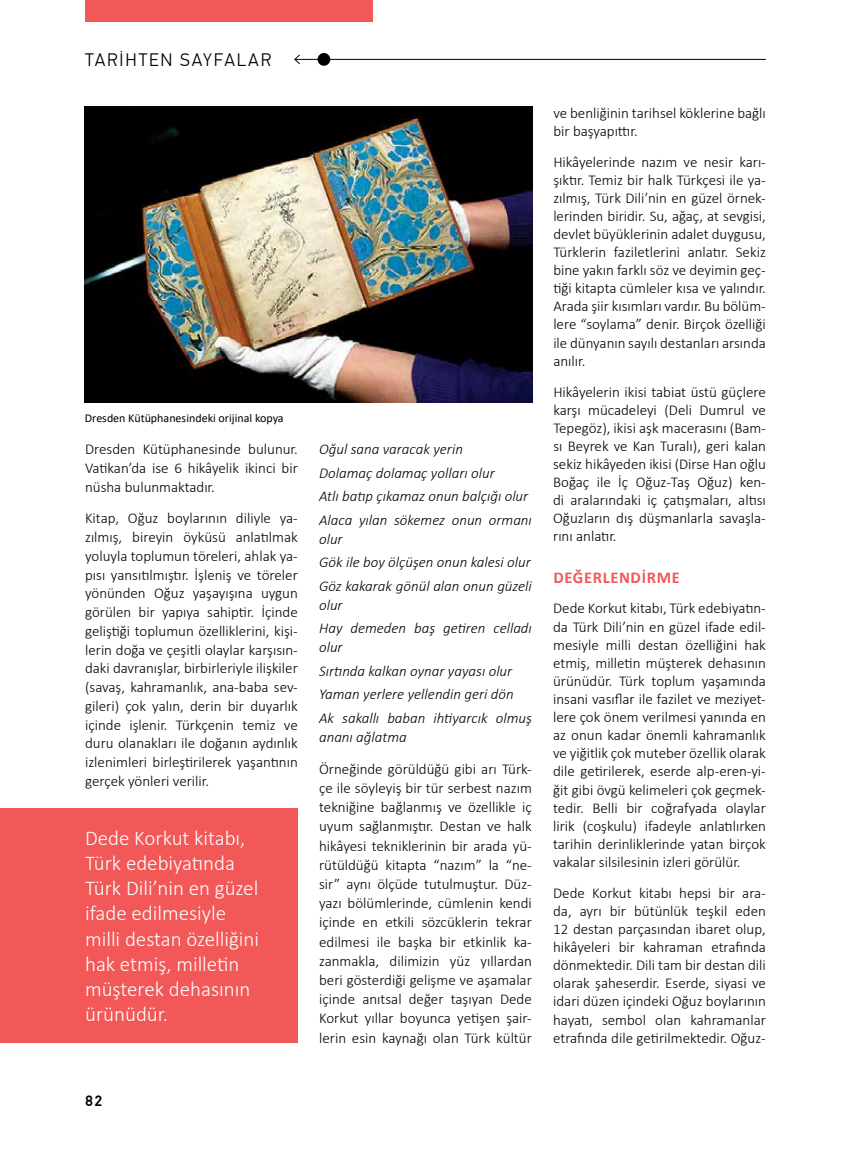
<style>
.page{position:relative;width:851px;height:1149px;background:#fff}
.page>*{position:absolute;margin:0;border:0;box-sizing:border-box;transform-origin:0 0}
.t1{font:300 21px/25.2px "Calibri";color:#fff}
.t2{font:300 18px "PF Din Text Pro";letter-spacing:.1em;color:#000}
.t3{font:700 16.5px "Calibri";letter-spacing:.04em;color:#f15857}
.t4{font:300 15px/18.1px "Calibri";color:#000;text-align:justify}
.t5{font:italic 300 15px/23.4px "Calibri";color:#000}
.t6{font:500 15px "PF Din Text Pro";color:#000}
.t7{font:12px "Calibri";color:#000}
</style>
<div class="page">
<div style="left:85px;top:0;width:288px;height:21px;background:#f15857"></div>
<div style="left:317px;top:53px;width:13px;height:13px;background:#000;border-radius:50%"></div>
<hr style="left:295px;top:59px;width:470px;height:1px;background:#000">
<svg style="left:294px;top:54px;width:6px;height:10px"></svg>
<img style="left:85px;top:106px;width:447px;height:296px">
<div style="left:0;top:807px;width:298px;height:235px;background:#f15857"></div>
<p class="t2" style="left:85px;top:50px;width:188px">TARİHTEN SAYFALAR</p>
<p class="t7" style="left:85px;top:409px;width:200px">Dresden Kütüphanesindeki orijinal kopya</p>
<p class="t4" style="left:85px;top:440px;width:214px;line-height:18.8px">Dresden Kütüphanesinde bulunur.<br>Vatikan’da ise 6 hikâyelik ikinci bir nüsha bulunmaktadır.</p>
<p class="t4" style="left:85px;top:508px;width:214px;line-height:18.8px">Kitap, Oğuz boylarının diliyle ya&shy;zılmış, bireyin öyküsü anlatılmak yoluyla toplumun töreleri, ahlak ya&shy;pısı yansıtılmıştır. İşleniş ve töreler yönünden Oğuz yaşayışına uygun görülen bir yapıya sahiptir. İçinde geliştiği toplumun özelliklerini, kişi&shy;lerin doğa ve çeşitli olaylar karşısın&shy;daki davranışlar, birbirleriyle ilişkiler (savaş, kahramanlık, ana-baba sev&shy;gileri) çok yalın, derin bir duyarlık içinde işlenir. Türkçenin temiz ve duru olanakları ile doğanın aydınlık izlenimleri birleştirilerek yaşantının gerçek yönleri verilir.</p>
<h1 class="t1" style="left:85px;top:824px;width:175px">Dede Korkut kitabı,<br>Türk edebiyatında<br>Türk Dili’nin en güzel ifade edilmesiyle milli destan özelliğini hak etmiş, milletin müşterek dehasının ürünüdür.</h1>
<p class="t6" style="left:85px;top:1091px;width:19px">82</p>
<p class="t5" style="left:319px;top:437px;width:214px">Oğul sana varacak yerin<br>Dolamaç dolamaç yolları olur<br>Atlı batıp çıkamaz onun balçığı olur<br>Alaca yılan sökemez onun ormanı</p>
<p class="t5" style="left:319px;top:527px;width:214px">olur<br>Gök ile boy ölçüşen onun kalesi olur<br>Göz kakarak gönül alan onun güzeli</p>
<p class="t5" style="left:319px;top:593px;width:214px">olur<br>Hay demeden baş getiren celladı</p>
<p class="t5" style="left:319px;top:635px;width:214px">olur<br>Sırtında kalkan oynar yayası olur<br>Yaman yerlere yellendin geri dön<br>Ak sakallı baban ihtiyarcık olmuş</p>
<p class="t5" style="left:319px;top:725px;width:89px">ananı ağlatma</p>
<p class="t4" style="left:319px;top:759px;width:214px;line-height:19.2px">Örneğinde görüldüğü gibi arı Türk&shy;çe ile söyleyiş bir tür serbest nazım tekniğine bağlanmış ve özellikle iç uyum sağlanmıştır. Destan ve halk hikâyesi tekniklerinin bir arada yü&shy;rütüldüğü kitapta “nazım” la “ne&shy;sir” aynı ölçüde tutulmuştur. Düz&shy;yazı bölümlerinde, cümlenin kendi içinde en etkili sözcüklerin tekrar edilmesi ile başka bir etkinlik ka&shy;zanmakla, dilimizin yüz yıllardan beri gösterdiği gelişme ve aşamalar içinde anıtsal değer taşıyan Dede Korkut yıllar boyunca yetişen şair&shy;lerin esin kaynağı olan Türk kültür</p>
<p class="t4" style="left:553px;top:103px;width:214px">ve benliğinin tarihsel köklerine bağlı bir başyapıttır.</p>
<p class="t4" style="left:553px;top:152px;width:214px">Hikâyelerinde nazım ve nesir karı&shy;şıktır. Temiz bir halk Türkçesi ile ya&shy;zılmış, Türk Dili’nin en güzel örnek&shy;lerinden biridir. Su, ağaç, at sevgisi, devlet büyüklerinin adalet duygusu, Türklerin faziletlerini anlatır. Sekiz bine yakın farklı söz ve deyimin geç&shy;tiği kitapta cümleler kısa ve yalındır.<br>Arada şiir kısımları vardır. Bu bölüm&shy;lere “soylama” denir. Birçok özelliği ile dünyanın sayılı destanları arsında anılır.</p>
<p class="t4" style="left:553px;top:382px;width:214px">Hikâyelerin ikisi tabiat üstü güçlere karşı mücadeleyi (Deli Dumrul ve Tepegöz), ikisi aşk macerasını (Bam&shy;sı Beyrek ve Kan Turalı), geri kalan sekiz hikâyeden ikisi (Dirse Han oğlu Boğaç ile İç Oğuz-Taş Oğuz) ken&shy;di aralarındaki iç çatışmaları, altısı Oğuzların dış düşmanlarla savaşla&shy;rını anlatır.</p>
<p class="t3" style="left:553px;top:565px;width:128px">DEĞERLENDİRME</p>
<p class="t4" style="left:553px;top:599px;width:214px">Dede Korkut kitabı, Türk edebiyatın&shy;da Türk Dili’nin en güzel ifade edil&shy;mesiyle milli destan özelliğini hak etmiş, milletin müşterek dehasının ürünüdür. Türk toplum yaşamında insani vasıflar ile fazilet ve meziyet&shy;lere çok önem verilmesi yanında en az onun kadar önemli kahramanlık ve yiğitlik çok muteber özellik olarak dile getirilerek, eserde alp-eren-yi&shy;ğit gibi övgü kelimeleri çok geçmek&shy;tedir. Belli bir coğrafyada olaylar lirik (coşkulu) ifadeyle anlatılırken tarihin derinliklerinde yatan birçok vakalar silsilesinin izleri görülür.</p>
<p class="t4" style="left:553px;top:883px;width:214px">Dede Korkut kitabı hepsi bir ara&shy;da, ayrı bir bütünlük teşkil eden 12 destan parçasından ibaret olup, hikâyeleri bir kahraman etrafında dönmektedir. Dili tam bir destan dili olarak şaheserdir. Eserde, siyasi ve idari düzen içindeki Oğuz boylarının hayatı, sembol olan kahramanlar etrafında dile getirilmektedir. Oğuz-</p>
</div>
